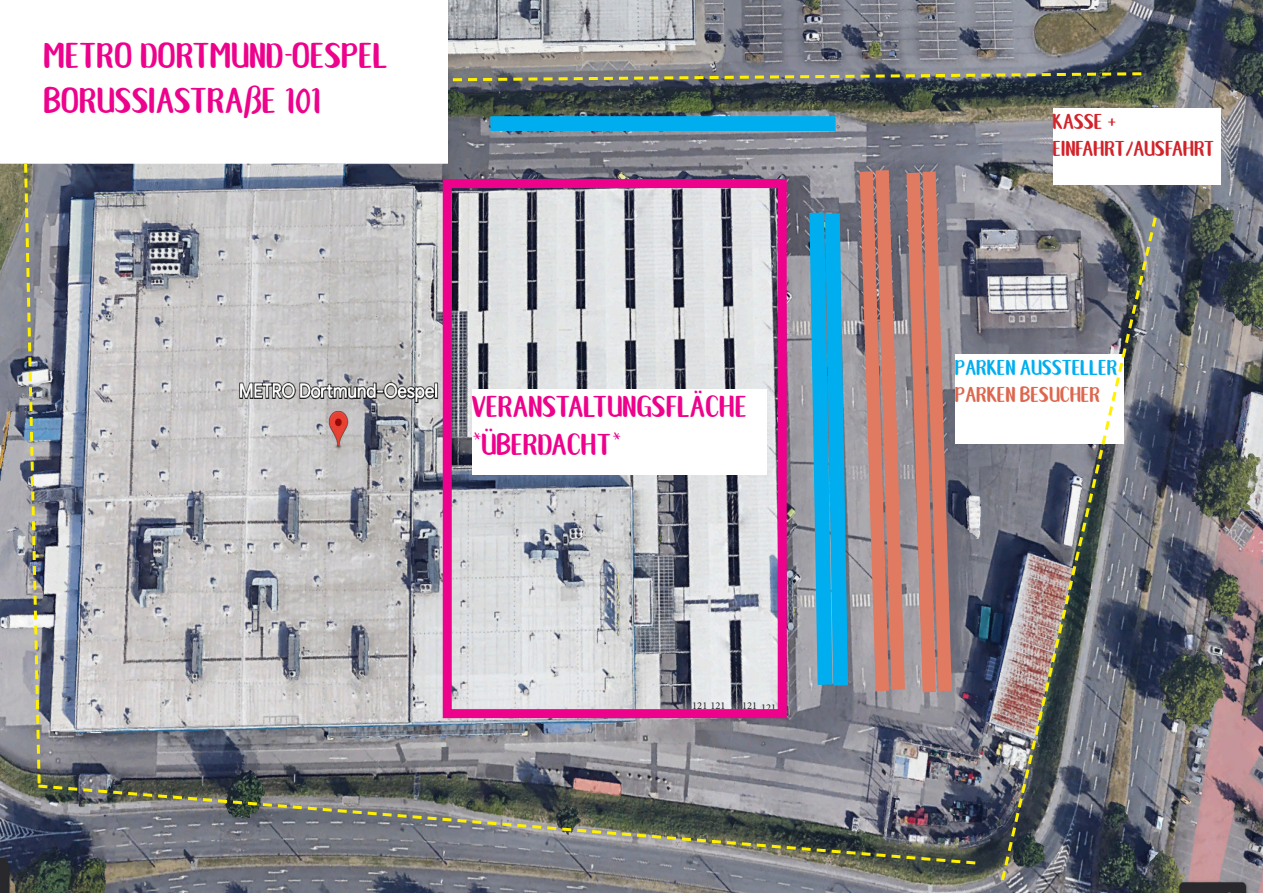
<style>
.page{position:relative;width:1263px;height:893px;background:#fff}
.page>*{position:absolute;margin:0;border:0;box-sizing:border-box;transform-origin:0 0}
.t1{font:37.5px "Northern Lights CAPS";color:#ed028c}
.t2{font:31.5px "Northern Lights CAPS";color:#ed028c}
.t3{font:22.5px/27px "Northern Lights CAPS";color:#d1232a}
.t4{font:22.5px "Northern Lights CAPS";color:#00aeef}
.t5{font:22.5px "Northern Lights CAPS";color:#dc674e}
.t6{font:10.5px "Minion Pro";color:#231f20}
</style>
<div class="page">
<img style="left:0;top:0;width:1263px;height:893px">
<svg style="left:448px;top:71px;width:696px;height:16px;background:#686c5c"></svg>
<div style="left:490px;top:116px;width:346px;height:15px;background:#00aeef;border:2px solid #00aeef"></div>
<svg style="left:0;top:0;width:448px;height:164px"></svg>
<div style="left:443px;top:179px;width:344px;height:539px;border:9px solid #ed028c"></div>
<div style="left:472px;top:389px;width:295px;height:85px;background:#fff"></div>
<div style="left:955px;top:354px;width:169px;height:90px;background:#fff"></div>
<div style="left:1053px;top:108px;width:167px;height:77px;background:#fff"></div>
<img style="left:23px;top:161px;width:19px;height:625px">
<img style="left:35px;top:783px;width:943px;height:83px">
<img style="left:999px;top:214px;width:160px;height:669px">
<svg style="left:809px;top:212px;width:40px;height:474px;background:#28a8d9"></svg>
<svg style="left:860px;top:170px;width:92px;height:522px;background:#bc8176"></svg>
<p class="t1" style="left:45px;top:35px;width:346px">METRO DORTMUND-OESPEL</p>
<p class="t1" style="left:45px;top:80px;width:278px">BORUSSIASTRAßE 101</p>
<p class="t2" style="left:472px;top:389px;width:277px">VERANSTALTUNGSFLÄCHE</p>
<p class="t2" style="left:472px;top:427px;width:151px">*ÜBERDACHT*</p>
<p class="t6" style="left:692px;top:698px;width:35px">121 121</p>
<p class="t6" style="left:742px;top:699px;width:17px">121</p>
<p class="t6" style="left:761px;top:700px;width:17px">121</p>
<p class="t3" style="left:1053px;top:107px;width:163px">KASSE +<br>EINFAHRT/AUSFAHRT</p>
<p class="t4" style="left:955px;top:354px;width:164px">PARKEN AUSSTELLER</p>
<p class="t5" style="left:955px;top:381px;width:147px">PARKEN BESUCHER</p>
</div>
